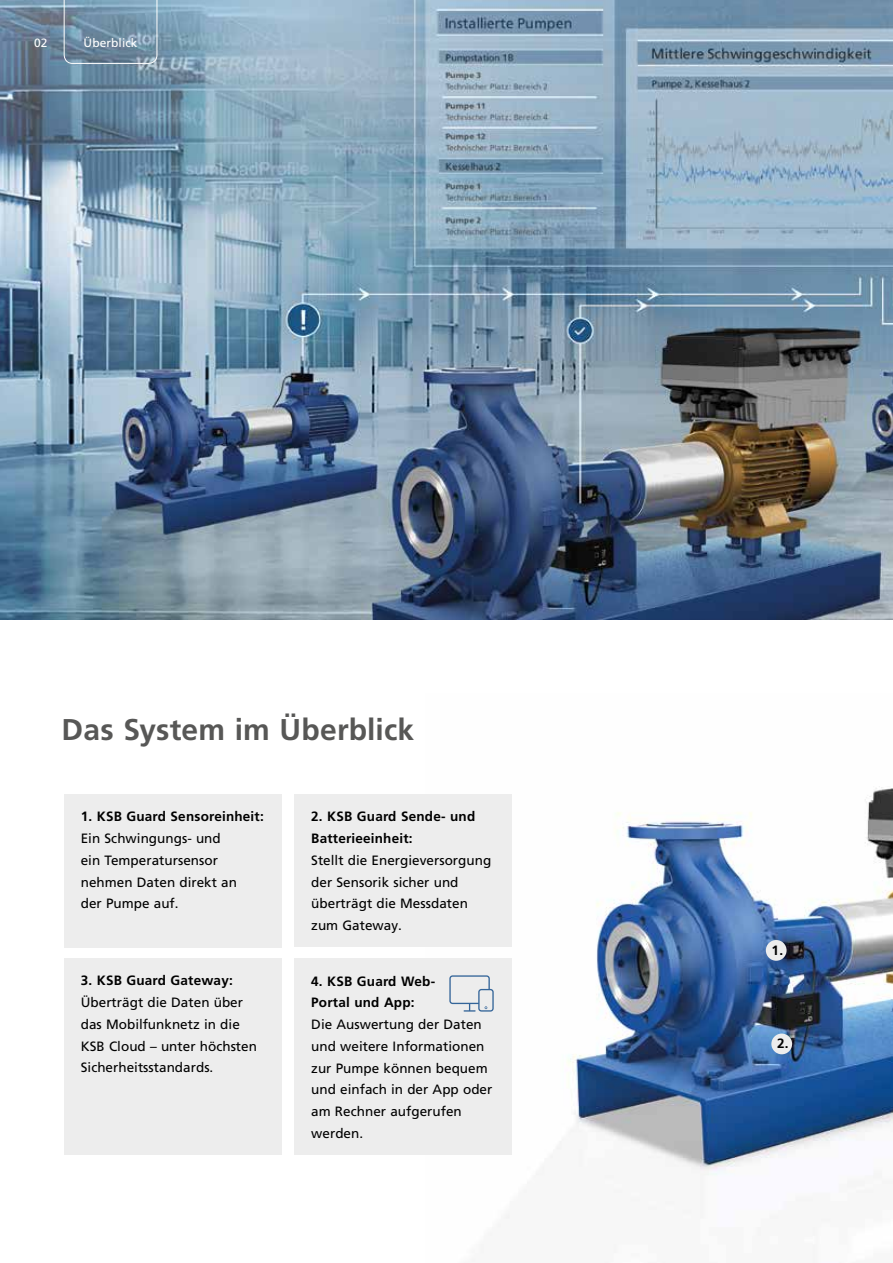
<style>
.page{position:relative;width:893px;height:1263px;background:#fff}
.page>*{position:absolute;margin:0;border:0;box-sizing:border-box;transform-origin:0 0}
.t1{font:700 30px "Frutiger LT Pro";letter-spacing:.005em;color:#575756}
.t2{font:13.5px/21.8px "Frutiger LT Pro";color:#000}
.t3{font:700 13.5px/21.8px "Frutiger LT Pro";letter-spacing:.015em;color:#000}
.t4{font:12px "Frutiger LT Pro";letter-spacing:.005em;color:#fff}
</style>
<div class="page">
<img style="left:505px;top:786px;width:388px;height:433px">
<img style="left:0;top:0;width:893px;height:619px">
<div style="left:766px;top:940px;width:21px;height:21px;background:#ededed;border-radius:50%"></div>
<div style="left:771px;top:1033px;width:21px;height:21px;background:#ededed;border-radius:50%"></div>
<div style="left:64px;top:794px;width:217px;height:153px;background:#ededed"></div>
<div style="left:294px;top:794px;width:218px;height:153px;background:#ededed"></div>
<div style="left:64px;top:958px;width:217px;height:197px;background:#ededed"></div>
<div style="left:294px;top:958px;width:218px;height:197px;background:#ededed"></div>
<div style="left:449px;top:975px;width:41px;height:29px;border:1px solid #346599;border-radius:3px"></div>
<div style="left:479px;top:989px;width:14px;height:22px;background:#ececec;border-radius:3px"></div>
<div style="left:478px;top:989px;width:16px;height:22px;border:1px solid #346599;border-radius:3px"></div>
<svg style="left:464px;top:1004px;width:11px;height:7px"></svg>
<svg style="left:64px;top:0;width:93px;height:64px;background:#7794a9"></svg>
<p class="t4" style="left:34px;top:36px;width:15px">02</p>
<p class="t4" style="left:84px;top:35px;width:55px">Überblick</p>
<h1 class="t1" style="left:62px;top:711px;width:354px">Das System im Überblick</h1>
<p class="t3" style="left:81px;top:806px;width:184px">1. KSB Guard Sensoreinheit:</p>
<p class="t2" style="left:81px;top:827px;width:158px">Ein Schwingungs- und ein Temperatursensor nehmen Daten direkt an der Pumpe auf.</p>
<p class="t3" style="left:81px;top:970px;width:153px">3. KSB Guard Gateway:</p>
<p class="t2" style="left:81px;top:991px;width:178px">Überträgt die Daten über das Mobilfunknetz in die<br>KSB Cloud – unter höchsten<br>Sicherheitsstandards.</p>
<p class="t3" style="left:311px;top:806px;width:166px">2. KSB Guard Sende- und<br>Batterieeinheit:</p>
<p class="t2" style="left:311px;top:849px;width:182px">Stellt die Energieversorgung der Sensorik sicher und überträgt die Messdaten zum Gateway.</p>
<p class="t3" style="left:311px;top:970px;width:125px">4. KSB Guard Web-<br>Portal und App:</p>
<p class="t2" style="left:311px;top:1013px;width:183px">Die Auswertung der Daten und weitere Informationen zur Pumpe können bequem und einfach in der App oder am Rechner aufgerufen werden.</p>
<p class="t3" style="left:772px;top:939px;width:13px">1.</p>
<p class="t3" style="left:777px;top:1033px;width:13px">2.</p>
</div>
